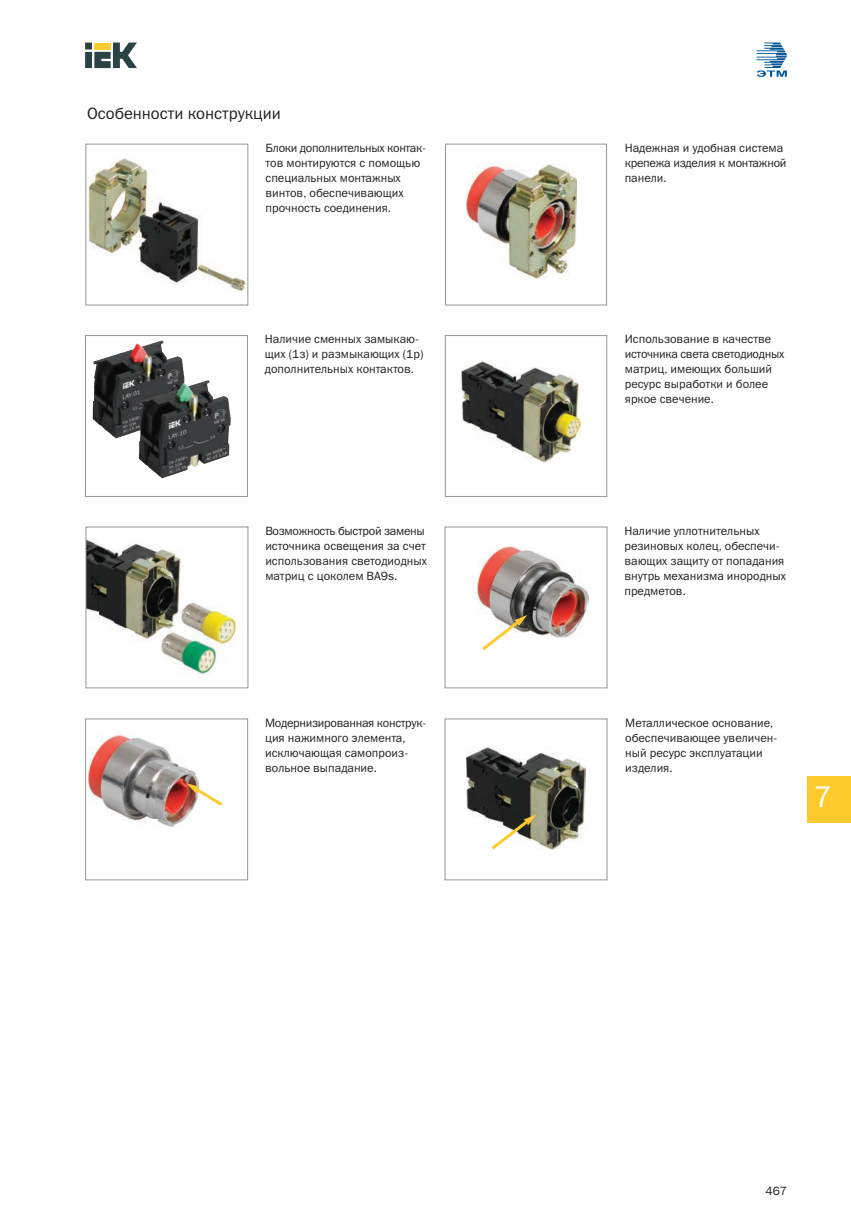
<style>
.page{position:relative;width:851px;height:1221px;background:#fff}
.page>*{position:absolute;margin:0;border:0;box-sizing:border-box;transform-origin:0 0}
.t1{font:30px "Franklin Gothic Book C";color:#fff}
.t2{font:16.5px "Franklin Gothic Book C";color:#231f20}
.t3{font:12px/15px "Franklin Gothic Book C";color:#231f20}
</style>
<div class="page">
<svg style="left:85px;top:43px;width:52px;height:25px"></svg>
<div style="left:807px;top:775px;width:43px;height:47px;background:#fecb2f"></div>
<svg style="left:756px;top:43px;width:31px;height:34px"></svg>
<img style="left:88px;top:735px;width:111px;height:91px">
<div style="left:85px;top:718px;width:163px;height:162px;border:1px solid #939598"></div>
<img style="left:93px;top:340px;width:91px;height:98px">
<div style="left:85px;top:335px;width:163px;height:162px;border:1px solid #939598"></div>
<img style="left:87px;top:158px;width:159px;height:133px">
<div style="left:85px;top:144px;width:163px;height:161px;border:1px solid #939598"></div>
<img style="left:478px;top:546px;width:110px;height:91px">
<div style="left:444px;top:526px;width:163px;height:162px;border:1px solid #939598"></div>
<img style="left:88px;top:539px;width:149px;height:135px">
<div style="left:86px;top:526px;width:162px;height:162px;border:1px solid #939598"></div>
<img style="left:466px;top:165px;width:110px;height:113px">
<div style="left:445px;top:144px;width:162px;height:161px;border:1px solid #939598"></div>
<img style="left:461px;top:361px;width:119px;height:101px">
<div style="left:445px;top:335px;width:162px;height:162px;border:1px solid #939598"></div>
<img style="left:466px;top:747px;width:119px;height:102px">
<div style="left:444px;top:718px;width:163px;height:162px;border:1px solid #939598"></div>
<img style="left:139px;top:380px;width:92px;height:98px">
<svg style="left:186px;top:783px;width:37px;height:25px"></svg>
<svg style="left:488px;top:814px;width:48px;height:36px"></svg>
<svg style="left:479px;top:615px;width:48px;height:35px"></svg>
<h2 class="t2" style="left:87px;top:107px;width:195px">Особенности конструкции</h2>
<p class="t3" style="left:265px;top:141px;width:162px">Блоки дополнительных контак&shy;тов монтируются с помощью специальных монтажных винтов, обеспечивающих прочность соединения.</p>
<p class="t3" style="left:265px;top:333px;width:160px">Наличие сменных замыка ю - щих (1з) и размыкающих (1р) дополнительных контактов.</p>
<p class="t3" style="left:265px;top:524px;width:163px">Возможность быстрой замены источника освещения за счет использования светодиодных матриц с цоколем BA9s.</p>
<p class="t3" style="left:624px;top:141px;width:163px">Надежная и удобная система крепежа изделия к монтаж ной панели.</p>
<p class="t3" style="left:624px;top:333px;width:161px">Использование в качестве источника света светодиод ных матриц, имеющих боль ший ресурс выработки и более яркое свечение.</p>
<p class="t3" style="left:624px;top:524px;width:163px">Наличие уплотнительных резиновых колец, обеспечи - вающих защиту от попадания внутрь механизма инородных предметов.</p>
<p class="t3" style="left:265px;top:716px;width:162px">Модернизированная кон струк&shy;ция нажимного элемента, исключающая самопроиз - вольное выпадание.</p>
<p class="t3" style="left:625px;top:716px;width:153px">Металлическое основание, обеспечивающее увеличен - ный ресурс эксплуатации изделия.</p>
<h1 class="t1" style="left:813px;top:786px;width:19px">7</h1>
<p class="t3" style="left:765px;top:1184px;width:23px">467</p>
</div>
